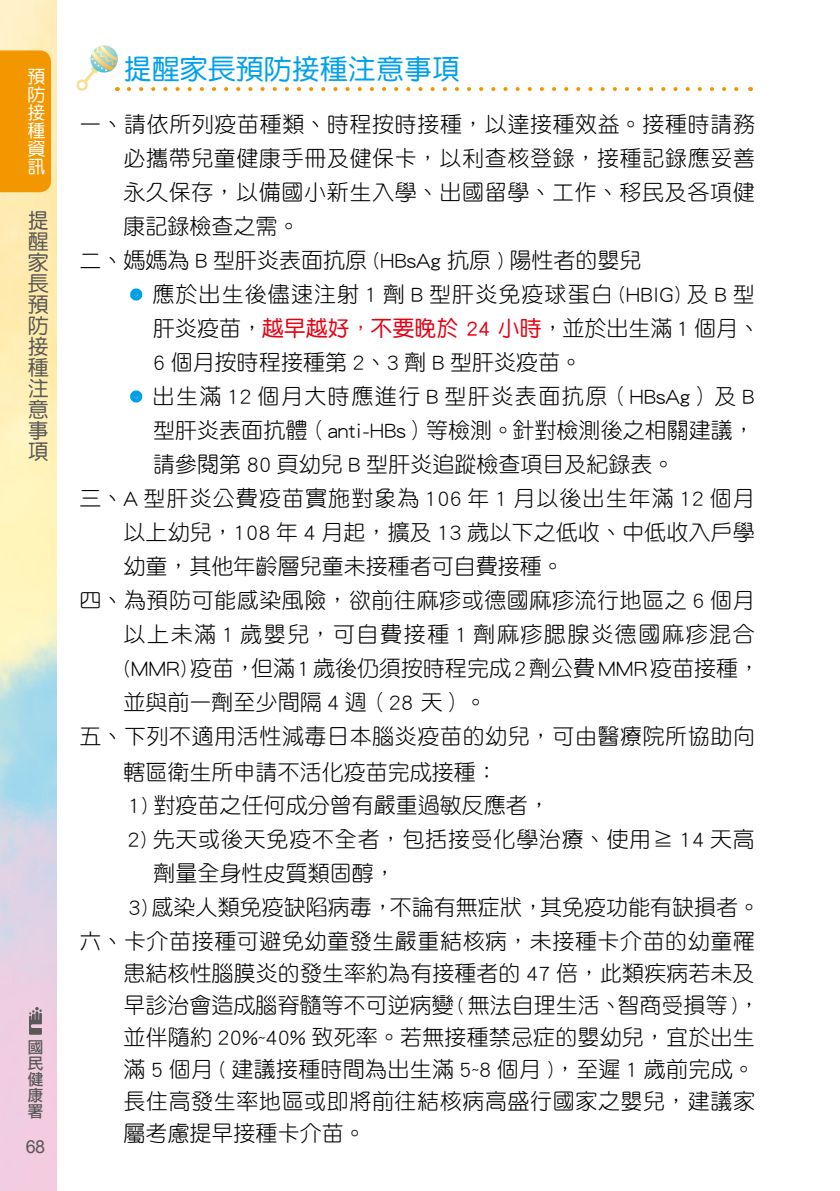
<style>
.page{position:relative;width:840px;height:1191px;background:#fff}
.page>*{position:absolute;margin:0;border:0;box-sizing:border-box;transform-origin:0 0}
.t1{font:28px "DF Yuan Std W5";color:#00a0e9}
.t2{font:22px/32px "DF Yuan Std W3";letter-spacing:.005em;color:#000}
.t3{font:22px/34px "DF Yuan Std W3";letter-spacing:.025em;color:#000;text-align:right}
.t4{font:22px "DF Yuan Std W3";letter-spacing:.05em;color:#000}
.t5{font:22px/34px "DF Yuan Std W3";letter-spacing:.035em;color:#000}
.t6{font:22px "DF Yuan Std W3";letter-spacing:.065em;color:#000}
.t7{font:22px "DF Yuan Std W3";letter-spacing:.03em;color:#000}
.t8{font:22px "DF Yuan Std W3";letter-spacing:.07em;color:#000}
.t9{font:21px/21px "DF Yuan Std W5";color:#595757;text-align:justify}
.t10{font:18px/18px "DF Yuan Std W5";color:#fff;text-align:justify}
.t11{font:18px "Arial";color:#595757}
.t12{font:16px/16px "DF Li Hei Std W5";color:#595757;text-align:justify}
.s1{color:#00a0e9}
.s2{font-family:"DF Yuan Std W5";color:#e60012}
.s3{color:#e60012}
</style>
<div class="page">
<svg style="left:129px;top:87px;width:610px;height:4px"></svg>
<div style="left:0;top:50px;width:51px;height:142px;background:#f39700"></div>
<svg style="left:29px;top:1007px;width:13px;height:27px"></svg>
<svg style="left:76px;top:45px;width:42px;height:46px"></svg>
<svg style="left:130px;top:288px;width:13px;height:13px"></svg>
<svg style="left:130px;top:390px;width:13px;height:13px"></svg>
<p class="t10" style="left:27px;top:67px;width:19px">預防接種資訊</p>
<p class="t9" style="left:28px;top:209px;width:22px">提醒家長預防接種注意事項</p>
<p class="t12" style="left:28px;top:1039px;width:17px">國民健康署</p>
<p class="t11" style="left:26px;top:1134px;width:21px">68</p>
<p class="t1" style="left:124px;top:54px;width:338px">提醒家長預防接種注意事項</p>
<p class="t3" style="left:79px;top:107px;width:676px">一、請依所列疫苗種類、時程按時接種，以達接種效益。接種時請務</p>
<p class="t3" style="left:123px;top:141px;width:632px">必攜帶兒童健康手冊及健保卡，以利查核登錄，接種記錄應妥善</p>
<p class="t7" style="left:123px;top:180px;width:632px">永久保存，以備國小新生入學、出國留學、工作、移民及各項健</p>
<p class="t2" style="left:123px;top:210px;width:177px">康記錄檢查之需。</p>
<p class="t2" style="left:79px;top:244px;width:563px">二、媽媽為 B 型肝炎表面抗原 (HBsAg 抗原 ) 陽性者的嬰兒</p>
<p class="t4" style="left:125px;top:283px;width:630px"><span class="s1">‧</span> 應於出生後儘速注射 1 劑 B 型肝炎免疫球蛋白 (HBIG) 及 B 型</p>
<p class="t2" style="left:153px;top:312px;width:608px">肝炎疫苗，<span class="s2">越早越好</span><span class="s3">，</span><span class="s2">不要晚於 24 小時</span>，並於出生滿 1 個月、</p>
<p class="t2" style="left:153px;top:346px;width:430px">6 個月按時程接種第 2、3 劑 B 型肝炎疫苗。</p>
<p class="t6" style="left:125px;top:385px;width:630px"><span class="s1">‧</span> 出生滿 12 個月大時應進行 B 型肝炎表面抗原（HBsAg）及 B</p>
<p class="t2" style="left:153px;top:414px;width:602px">型肝炎表面抗體（anti-HBs）等檢測。針對檢測後之相關建議，</p>
<p class="t2" style="left:153px;top:448px;width:522px">請參閱第 80 頁幼兒 B 型肝炎追蹤檢查項目及紀錄表。</p>
<p class="t4" style="left:79px;top:486px;width:676px">三、A 型肝炎公費疫苗實施對象為 106 年 1 月以後出生年滿 12 個月</p>
<p class="t2" style="left:123px;top:516px;width:632px">以上幼兒，108 年 4 月起，擴及 13 歲以下之低收、中低收入戶學</p>
<p class="t2" style="left:123px;top:550px;width:441px">幼童，其他年齡層兒童未接種者可自費接種。</p>
<p class="t3" style="left:79px;top:583px;width:676px">四、為預防可能感染風險，欲前往麻疹或德國麻疹流行地區之 6 個月</p>
<p class="t8" style="left:123px;top:622px;width:632px">以上未滿 1 歲嬰兒，可自費接種 1 劑麻疹腮腺炎德國麻疹混合</p>
<p class="t2" style="left:123px;top:652px;width:638px">(MMR)疫苗，但滿1歲後仍須按時程完成2劑公費MMR疫苗接種，</p>
<p class="t2" style="left:123px;top:686px;width:364px">並與前一劑至少間隔 4 週（28 天）。</p>
<p class="t3" style="left:79px;top:719px;width:676px">五、下列不適用活性減毒日本腦炎疫苗的幼兒，可由醫療院所協助向</p>
<p class="t2" style="left:123px;top:755px;width:376px">轄區衛生所申請不活化疫苗完成接種：</p>
<p class="t2" style="left:128px;top:788px;width:423px">1) 對疫苗之任何成分曾有嚴重過敏反應者，</p>
<p class="t5" style="left:153px;top:821px;width:602px;text-indent:-26px">2) 先天或後天免疫不全者，包括接受化學治療、使用≧ 14 天高劑量全身性皮質類固醇，</p>
<p class="t3" style="left:79px;top:889px;width:682px">3) 感染人類免疫缺陷病毒，不論有無症狀，其免疫功能有缺損者。<br>六、卡介苗接種可避免幼童發生嚴重結核病，未接種卡介苗的幼童罹</p>
<p class="t2" style="left:123px;top:956px;width:638px">患結核性腦膜炎的發生率約為有接種者的 47 倍，此類疾病若未及早診治會造成腦脊髓等不可逆病變(無法自理生活、智商受損等)，並伴隨約 20%~40% 致死率。若無接種禁忌症的嬰幼兒，宜於出生滿 5 個月 ( 建議接種時間為出生滿 5~8 個月 )，至遲 1 歲前完成。長住高發生率地區或即將前往結核病高盛行國家之嬰兒，建議家屬考慮提早接種卡介苗。</p>
</div>
